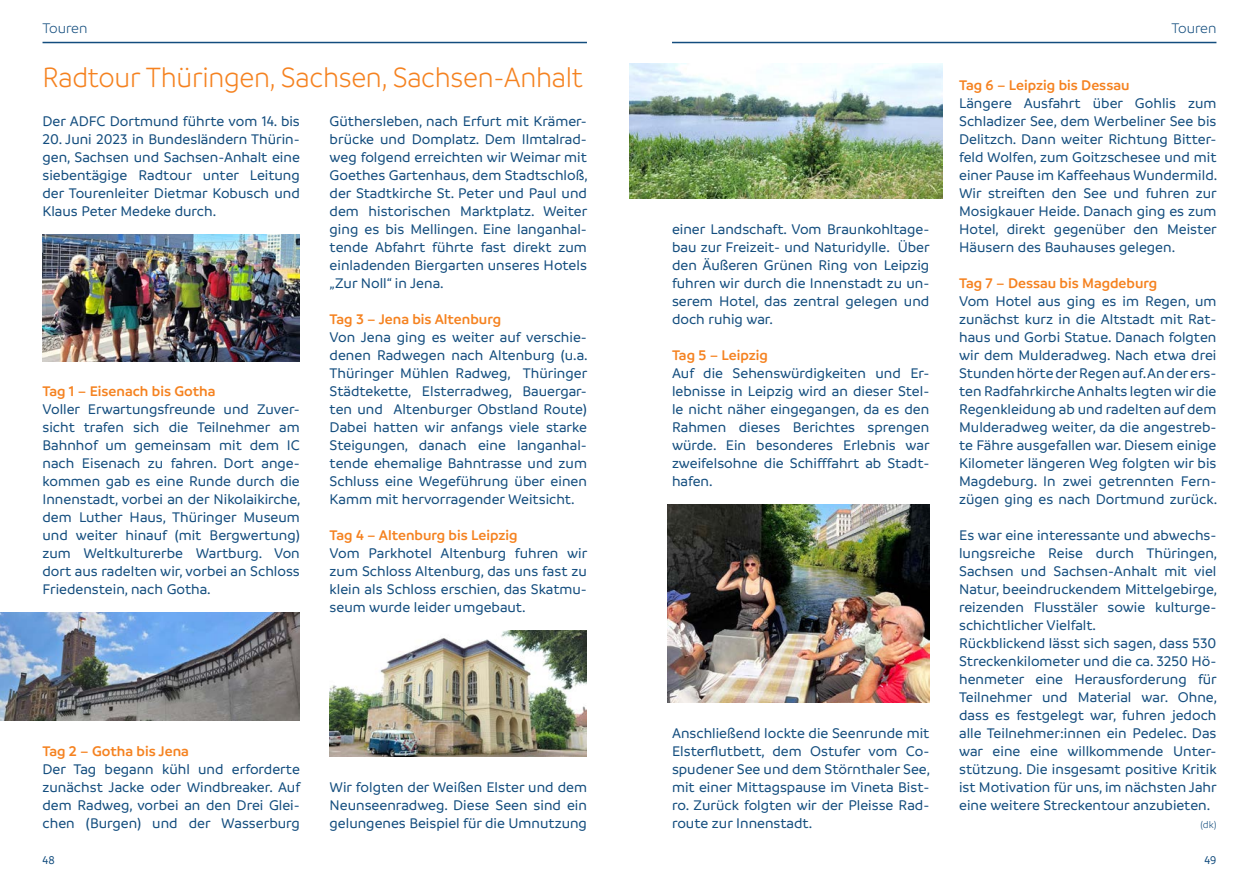
<style>
.page{position:relative;width:1259px;height:893px;background:#fff}
.page>*{position:absolute;margin:0;border:0;box-sizing:border-box;transform-origin:0 0}
.Überschriften_groß{font:300 30px "Branding";letter-spacing:-.01em;color:#f58220;scale:.95 1}
.Fließtext{font:500 15px/18px "Branding";color:#134d7e;text-align:justify}
.Fließtext-2{font:600 15px "Branding";color:#f58220}
.Fließtext-3{font:300 15px "Branding";color:#134d7e}
.t1{font:500 12px "Branding";color:#134d7e}
.Bild_Unterschriften{font:300 10.5px "Branding";color:#134d7e}
</style>
<div class="page">
<hr style="left:672px;top:42px;width:544px;height:1px;background:#134d7e">
<hr style="left:43px;top:42px;width:544px;height:1px;background:#134d7e">
<img style="left:43px;top:234px;width:257px;height:128px">
<img style="left:0;top:612px;width:300px;height:108px">
<img style="left:330px;top:630px;width:257px;height:126px">
<img style="left:629px;top:64px;width:313px;height:134px">
<img style="left:668px;top:504px;width:261px;height:198px">
<p class="Fließtext-3" style="left:43px;top:21px;width:47px">Touren</p>
<p class="Überschriften_groß" style="left:43px;top:62px;width:570px">Radtour Thüringen, Sachsen, Sachsen-Anhalt</p>
<p class="Fließtext" style="left:330px;top:112px;width:260px">Güthersleben, nach Erfurt mit Krämer&shy;brücke und Domplatz. Dem Ilmtalrad&shy;weg folgend erreichten wir Weimar mit Goethes Gartenhaus, dem Stadtschloß, der Stadtkirche St. Peter und Paul und dem historischen Marktplatz. Weiter ging es bis Mellingen. Eine langanhal&shy;tende Abfahrt führte fast direkt zum einladenden Biergarten unseres Hotels „Zur Noll“ in Jena.</p>
<p class="Fließtext-2" style="left:330px;top:311px;width:173px">Tag 3 – Jena bis Altenburg</p>
<p class="Fließtext" style="left:330px;top:328px;width:260px">Von Jena ging es weiter auf verschie&shy;denen Radwegen nach Altenburg (u.a.<br>Thüringer Mühlen Radweg, Thüringer Städtekette, Elsterradweg, Bauergar&shy;ten und Altenburger Obstland Route)<br>Dabei hatten wir anfangs viele starke Steigungen, danach eine langanhal&shy;tende ehemalige Bahntrasse und zum Schluss eine Wegeführung über einen Kamm mit hervorragender Weitsicht.</p>
<p class="Fließtext-2" style="left:330px;top:527px;width:189px">Tag 4 – Altenburg bis Leipzig</p>
<p class="Fließtext" style="left:330px;top:544px;width:259px">Vom Parkhotel Altenburg fuhren wir zum Schloss Altenburg, das uns fast zu klein als Schloss erschien, das Skatmu&shy;seum wurde leider umgebaut.</p>
<p class="Fließtext" style="left:43px;top:112px;width:259px">Der ADFC Dortmund führte vom 14. bis</p>
<p class="Fließtext" style="left:43px;top:130px;width:259px">20. Juni 2023 in Bundesländern Thürin&shy;gen, Sachsen und Sachsen-Anhalt eine siebentägige Radtour unter Leitung der Tourenleiter Dietmar Kobusch und Klaus Peter Medeke durch.</p>
<p class="Fließtext-2" style="left:43px;top:383px;width:174px">Tag 1 – Eisenach bis Gotha</p>
<p class="Fließtext" style="left:43px;top:400px;width:260px">Voller Erwartungsfreunde und Zuver&shy;sicht trafen sich die Teilnehmer am Bahnhof um gemeinsam mit dem IC nach Eisenach zu fahren. Dort ange&shy;kommen gab es eine Runde durch die Innenstadt, vorbei an der Nikolaikirche, dem Luther Haus, Thüringer Museum und weiter hinauf (mit Bergwertung) zum Weltkulturerbe Wartburg. Von dort aus radelten wir, vorbei an Schloss Friedenstein, nach Gotha.</p>
<p class="Fließtext-2" style="left:43px;top:743px;width:148px">Tag 2 – Gotha bis Jena</p>
<p class="Fließtext" style="left:43px;top:760px;width:259px">Der Tag begann kühl und erforderte zunächst Jacke oder Windbreaker. Auf dem Radweg, vorbei an den Drei Glei&shy;chen (Burgen) und der Wasserburg</p>
<p class="Fließtext" style="left:330px;top:778px;width:259px">Wir folgten der Weißen Elster und dem Neunseenradweg. Diese Seen sind ein gelungenes Beispiel für die Umnutzung</p>
<p class="Fließtext" style="left:672px;top:220px;width:259px">einer Landschaft. Vom Braunkohltage&shy;bau zur Freizeit- und Naturidylle. Über den Äußeren Grünen Ring von Leipzig fuhren wir durch die Innenstadt zu un&shy;serem Hotel, das zentral gelegen und doch ruhig war.</p>
<p class="Fließtext-2" style="left:672px;top:347px;width:97px">Tag 5 – Leipzig</p>
<p class="Fließtext" style="left:672px;top:364px;width:259px">Auf die Sehenswürdigkeiten und Er&shy;lebnisse in Leipzig wird an dieser Stel&shy;le nicht näher eingegangen, da es den Rahmen dieses Berichtes sprengen würde. Ein besonderes Erlebnis war zweifelsohne die Schifffahrt ab Stadt&shy;hafen.</p>
<p class="Fließtext" style="left:672px;top:724px;width:260px">Anschließend lockte die Seenrunde mit Elsterflutbett, dem Ostufer vom Co&shy;spudener See und dem Störnthaler See, mit einer Mittagspause im Vineta Bist&shy;ro. Zurück folgten wir der Pleisse Rad&shy;route zur Innenstadt.</p>
<p class="Fließtext-3" style="left:1171px;top:21px;width:47px">Touren</p>
<p class="Fließtext-2" style="left:959px;top:77px;width:172px">Tag 6 – Leipzig bis Dessau</p>
<p class="Fließtext" style="left:959px;top:94px;width:260px">Längere Ausfahrt über Gohlis zum Schladizer See, dem Werbeliner See bis Delitzch. Dann weiter Richtung Bitter&shy;feld Wolfen, zum Goitzschesee und mit einer Pause im Kaffeehaus Wundermild.<br>Wir streiften den See und fuhren zur Mosigkauer Heide. Danach ging es zum Hotel, direkt gegenüber den Meister Häusern des Bauhauses gelegen.</p>
<p class="Fließtext-2" style="left:959px;top:275px;width:200px">Tag 7 – Dessau bis Magdeburg</p>
<p class="Fließtext" style="left:959px;top:292px;width:260px">Vom Hotel aus ging es im Regen, um zunächst kurz in die Altstadt mit Rat&shy;haus und Gorbi Statue. Danach folgten wir dem Mulderadweg. Nach etwa drei Stunden hörte der Regen auf. An der ers&shy;ten Radfahrkirche Anhalts legten wir die Regenkleidung ab und radelten auf dem Mulderadweg weiter, da die angestreb&shy;te Fähre ausgefallen war. Diesem einige Kilometer längeren Weg folgten wir bis Magdeburg. In zwei getrennten Fern&shy;zügen ging es nach Dortmund zurück.</p>
<p class="Fließtext" style="left:959px;top:526px;width:260px">Es war eine interessante und abwechs&shy;lungsreiche Reise durch Thüringen, Sachsen und Sachsen-Anhalt mit viel Natur, beeindruckendem Mittelgebirge, reizenden Flusstäler sowie kulturge&shy;schichtlicher Vielfalt.</p>
<p class="Fließtext" style="left:959px;top:634px;width:260px">Rückblickend lässt sich sagen, dass 530<br>Streckenkilometer und die ca. 3250 Hö&shy;henmeter eine Herausforderung für Teilnehmer und Material war. Ohne, dass es festgelegt war, fuhren jedoch alle Teilnehmer:innen ein Pedelec. Das war eine eine willkommende Unter&shy;stützung. Die insgesamt positive Kritik ist Motivation für uns, im nächsten Jahr eine weitere Streckentour anzubieten.</p>
<p class="Bild_Unterschriften" style="left:1200px;top:819px;width:17px">(dk)</p>
<p class="t1" style="left:43px;top:854px;width:14px">48</p>
<p class="t1" style="left:1204px;top:854px;width:14px">49</p>
</div>
